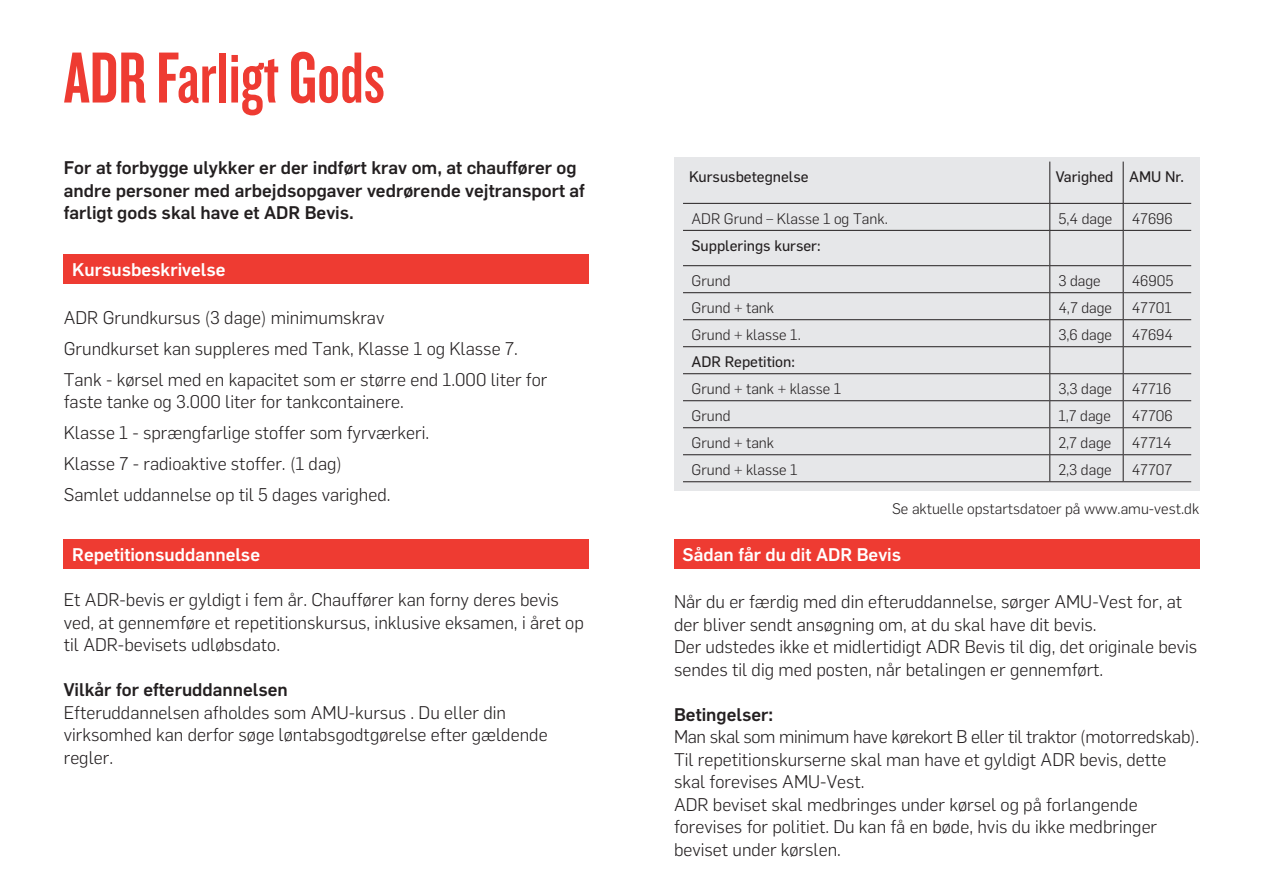
<style>
.page{position:relative;width:1263px;height:893px;background:#fff}
.page>*{position:absolute;margin:0;border:0;box-sizing:border-box;transform-origin:0 0}
.t1{font:75px "Knockout 48 Featherweight";color:#ee3b32}
.t2{font:300 18px/22.5px "Flama";color:#231f20}
.t3{font:500 18px/22.5px "Flama";color:#231f20}
.t4{font:500 18px "Flama";color:#fff}
.t5{font:300 15px "Flama";color:#231f20}
.t6{font:15px "Flama Basic";color:#231f20}
</style>
<div class="page">
<div style="left:64px;top:254px;width:525px;height:30px;background:#ee3b32"></div>
<div style="left:64px;top:539px;width:525px;height:30px;background:#ee3b32"></div>
<div style="left:674px;top:539px;width:525px;height:30px;background:#ee3b32"></div>
<div style="left:674px;top:157px;width:525px;height:334px;background:#e6e7e9"></div>
<hr style="left:1049px;top:162px;width:1px;height:41px;background:#231f20">
<hr style="left:1123px;top:162px;width:1px;height:41px;background:#231f20">
<hr style="left:683px;top:203px;width:367px;height:1px;background:#231f20">
<hr style="left:1050px;top:203px;width:73px;height:1px;background:#231f20">
<svg style="left:1049px;top:204px;width:1px;height:26px"></svg>
<hr style="left:1123px;top:203px;width:68px;height:1px;background:#231f20">
<svg style="left:1123px;top:204px;width:1px;height:26px"></svg>
<hr style="left:683px;top:230px;width:367px;height:1px;background:#231f20">
<hr style="left:1050px;top:230px;width:73px;height:1px;background:#231f20">
<hr style="left:1049px;top:231px;width:1px;height:34px;background:#231f20">
<hr style="left:1123px;top:230px;width:68px;height:1px;background:#231f20">
<hr style="left:1123px;top:231px;width:1px;height:34px;background:#231f20">
<hr style="left:683px;top:265px;width:367px;height:1px;background:#231f20">
<hr style="left:1050px;top:265px;width:73px;height:1px;background:#231f20">
<hr style="left:1123px;top:265px;width:68px;height:1px;background:#231f20">
<hr style="left:683px;top:292px;width:367px;height:1px;background:#231f20">
<hr style="left:1050px;top:292px;width:73px;height:1px;background:#231f20">
<hr style="left:1123px;top:292px;width:68px;height:1px;background:#231f20">
<hr style="left:683px;top:319px;width:367px;height:1px;background:#231f20">
<hr style="left:1050px;top:319px;width:73px;height:1px;background:#231f20">
<hr style="left:1123px;top:319px;width:68px;height:1px;background:#231f20">
<hr style="left:683px;top:346px;width:367px;height:1px;background:#231f20">
<hr style="left:1050px;top:346px;width:73px;height:1px;background:#231f20">
<hr style="left:1123px;top:346px;width:68px;height:1px;background:#231f20">
<hr style="left:683px;top:373px;width:367px;height:1px;background:#231f20">
<hr style="left:1050px;top:373px;width:73px;height:1px;background:#231f20">
<hr style="left:1123px;top:373px;width:68px;height:1px;background:#231f20">
<hr style="left:683px;top:400px;width:367px;height:1px;background:#231f20">
<hr style="left:1050px;top:400px;width:73px;height:1px;background:#231f20">
<hr style="left:1123px;top:400px;width:68px;height:1px;background:#231f20">
<hr style="left:683px;top:427px;width:367px;height:1px;background:#231f20">
<hr style="left:1050px;top:427px;width:73px;height:1px;background:#231f20">
<hr style="left:1123px;top:427px;width:68px;height:1px;background:#231f20">
<hr style="left:683px;top:454px;width:367px;height:1px;background:#231f20">
<hr style="left:1050px;top:454px;width:73px;height:1px;background:#231f20">
<svg style="left:1049px;top:266px;width:1px;height:215px"></svg>
<hr style="left:1123px;top:454px;width:68px;height:1px;background:#231f20">
<svg style="left:1123px;top:266px;width:1px;height:215px"></svg>
<hr style="left:683px;top:481px;width:367px;height:1px;background:#231f20">
<hr style="left:1050px;top:481px;width:73px;height:1px;background:#231f20">
<hr style="left:1123px;top:481px;width:68px;height:1px;background:#231f20">
<h1 class="t1" style="left:64px;top:32px;width:323px">ADR Farligt Gods</h1>
<p class="t3" style="left:64px;top:155px;width:523px">For at forbygge ulykker er der indført krav om, at chauffører og andre personer med arbejdsopgaver vedrørende vejtransport af farligt gods skal have et ADR Bevis.</p>
<p class="t4" style="left:72px;top:257px;width:155px">Kursusbeskrivelse</p>
<p class="t2" style="left:64px;top:301px;width:485px;line-height:31px">ADR Grundkursus (3 dage) minimumskrav<br>Grundkurset kan suppleres med Tank, Klasse 1 og Klasse 7.<br>Tank - kørsel med en kapacitet som er større end 1.000 liter for</p>
<p class="t2" style="left:64px;top:385px;width:367px;line-height:31px">faste tanke og 3.000 liter for tankcontainere.<br>Klasse 1 - sprængfarlige stoffer som fyrværkeri.<br>Klasse 7 - radioaktive stoffer. (1 dag)<br>Samlet uddannelse op til 5 dages varighed.</p>
<p class="t6" style="left:689px;top:166px;width:121px">Kursusbetegnelse</p>
<p class="t6" style="left:1056px;top:166px;width:130px">Varighed AMU Nr.</p>
<p class="t5" style="left:691px;top:209px;width:198px">ADR Grund – Klasse 1 og Tank.</p>
<p class="t5" style="left:1058px;top:209px;width:56px">5,4 dage</p>
<p class="t5" style="left:1132px;top:209px;width:43px">47696</p>
<p class="t6" style="left:691px;top:235px;width:131px">Supplerings kurser:</p>
<p class="t5" style="left:691px;top:271px;width:41px">Grund</p>
<p class="t5" style="left:1058px;top:271px;width:44px">3 dage</p>
<p class="t5" style="left:1132px;top:271px;width:43px">46905</p>
<p class="t5" style="left:691px;top:298px;width:84px">Grund + tank</p>
<p class="t5" style="left:1058px;top:298px;width:55px">4,7 dage</p>
<p class="t5" style="left:1132px;top:298px;width:42px">47701</p>
<p class="t5" style="left:691px;top:325px;width:111px">Grund + klasse 1.</p>
<p class="t5" style="left:1058px;top:325px;width:55px">3,6 dage</p>
<p class="t5" style="left:1132px;top:325px;width:43px">47694</p>
<p class="t6" style="left:691px;top:351px;width:105px">ADR Repetition:</p>
<p class="t5" style="left:691px;top:379px;width:151px">Grund + tank + klasse 1</p>
<p class="t5" style="left:1058px;top:379px;width:55px">3,3 dage</p>
<p class="t5" style="left:1132px;top:379px;width:41px">47716</p>
<p class="t5" style="left:691px;top:406px;width:41px">Grund</p>
<p class="t5" style="left:1058px;top:406px;width:54px">1,7 dage</p>
<p class="t5" style="left:1132px;top:406px;width:43px">47706</p>
<p class="t5" style="left:691px;top:433px;width:84px">Grund + tank</p>
<p class="t5" style="left:1058px;top:433px;width:54px">2,7 dage</p>
<p class="t5" style="left:1132px;top:433px;width:42px">47714</p>
<p class="t5" style="left:691px;top:460px;width:108px">Grund + klasse 1</p>
<p class="t5" style="left:1058px;top:460px;width:55px">2,3 dage</p>
<p class="t5" style="left:1132px;top:460px;width:42px">47707</p>
<p class="t5" style="left:892px;top:498px;width:308px">Se aktuelle opstartsdatoer på www.amu-vest.dk</p>
<p class="t4" style="left:72px;top:542px;width:189px">Repetitionsuddannelse</p>
<p class="t4" style="left:682px;top:542px;width:220px">Sådan får du dit ADR Bevis</p>
<p class="t2" style="left:64px;top:588px;width:521px">Et ADR-bevis er gyldigt i fem år. Chauffører kan forny deres bevis ved, at gennemføre et repetitionskursus, inklusive eksamen, i året op til ADR-bevisets udløbsdato.</p>
<p class="t3" style="left:64px;top:677px;width:226px">Vilkår for efteruddannelsen</p>
<p class="t2" style="left:64px;top:700px;width:485px">Efteruddannelsen afholdes som AMU-kursus . Du eller din virksomhed kan derfor søge løntabsgodtgørelse efter gældende regler.</p>
<p class="t2" style="left:674px;top:589px;width:525px">Når du er færdig med din efteruddannelse, sørger AMU-Vest for, at der bliver sendt ansøgning om, at du skal have dit bevis.<br>Der udstedes ikke et midlertidigt ADR Bevis til dig, det originale bevis sendes til dig med posten, når betalingen er gennemført.</p>
<p class="t3" style="left:674px;top:702px;width:101px">Betingelser:</p>
<p class="t2" style="left:674px;top:724px;width:527px">Man skal som minimum have kørekort B eller til traktor (motorredskab).<br>Til repetitionskurserne skal man have et gyldigt ADR bevis, dette skal forevises AMU-Vest.<br>ADR beviset skal medbringes under kørsel og på forlangende forevises for politiet. Du kan få en bøde, hvis du ikke medbringer beviset under kørslen.</p>
</div>
